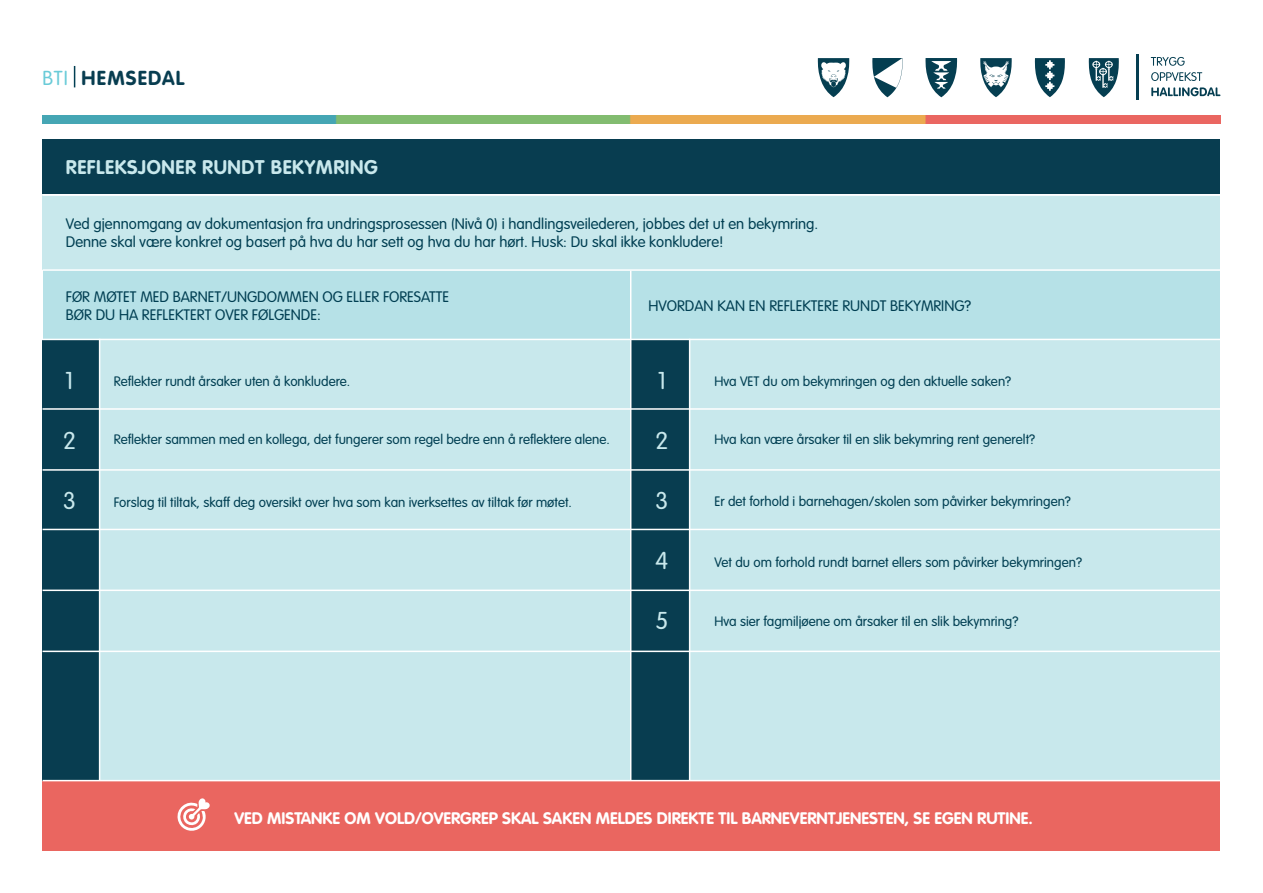
<style>
.page{position:relative;width:1263px;height:893px;background:#fff}
.page>*{position:absolute;margin:0;border:0;box-sizing:border-box;transform-origin:0 0}
.t1{font:300 24px "VAG Rounded";color:#c8e8ec}
.t2{font:700 19.95px "VAG Rounded";letter-spacing:.06em;color:#083d50}
.t3{font:700 19.5px "VAG Rounded";letter-spacing:.03em;color:#c8e8ec}
.t4{font:700 16.5px "VAG Rounded";color:#fff}
.t5{font:300 15px "VAG Rounded";color:#003e52}
.t6{font:300 13.5px "VAG Rounded";color:#003e52}
.s1{font-weight:300;color:#6acbd8}
</style>
<div class="page">
<div style="left:43px;top:195px;width:1177px;height:75px;background:#c8e8ec"></div>
<div style="left:43px;top:271px;width:588px;height:68px;background:#b6e1e7"></div>
<div style="left:631px;top:271px;width:589px;height:68px;background:#b6e1e7"></div>
<div style="left:43px;top:339px;width:588px;height:441px;background:#c8e8ec"></div>
<div style="left:631px;top:339px;width:589px;height:442px;background:#c8e8ec"></div>
<div style="left:631px;top:339px;width:58px;height:509px;background:#083d50"></div>
<div style="left:43px;top:339px;width:57px;height:509px;background:#083d50"></div>
<hr style="left:43px;top:194px;width:1177px;height:2px;background:#fff">
<div style="left:43px;top:139px;width:1177px;height:55px;background:#083d50"></div>
<hr style="left:43px;top:269px;width:1177px;height:2px;background:#fff">
<hr style="left:630px;top:271px;width:1px;height:530px;background:#fff">
<hr style="left:689px;top:339px;width:1px;height:462px;background:#fff">
<hr style="left:99px;top:339px;width:1px;height:462px;background:#fff">
<div style="left:43px;top:781px;width:1177px;height:69px;background:#ea6660"></div>
<hr style="left:43px;top:780px;width:1177px;height:1px;background:#fff">
<hr style="left:43px;top:408px;width:1177px;height:2px;background:#fff">
<hr style="left:43px;top:529px;width:1177px;height:1px;background:#fff">
<hr style="left:43px;top:590px;width:1177px;height:1px;background:#fff">
<hr style="left:43px;top:651px;width:1177px;height:1px;background:#fff">
<hr style="left:43px;top:469px;width:1177px;height:2px;background:#fff">
<svg style="left:177px;top:798px;width:33px;height:33px"></svg>
<hr style="left:34px;top:339px;width:1186px;height:1px;background:#fff">
<img style="left:43px;top:116px;width:1177px;height:7px">
<hr style="left:1136px;top:54px;width:2px;height:45px;background:#053e51">
<svg style="left:1151px;top:57px;width:33px;height:9px"></svg>
<svg style="left:1151px;top:72px;width:51px;height:9px"></svg>
<svg style="left:1151px;top:87px;width:69px;height:9px"></svg>
<svg style="left:1088px;top:58px;width:31px;height:39px"></svg>
<svg style="left:1034px;top:58px;width:31px;height:39px"></svg>
<svg style="left:980px;top:58px;width:32px;height:39px"></svg>
<svg style="left:925px;top:58px;width:32px;height:39px"></svg>
<svg style="left:872px;top:58px;width:31px;height:39px"></svg>
<svg style="left:818px;top:58px;width:31px;height:39px"></svg>
<svg style="left:74px;top:66px;width:1px;height:21px"></svg>
<p class="t2" style="left:43px;top:66px;width:143px"><span class="s1">BTI</span> HEMSEDAL</p>
<p class="t3" style="left:66px;top:156px;width:313px">REFLEKSJONER RUNDT BEKYMRING</p>
<p class="t5" style="left:66px;top:215px;width:754px">Ved gjennomgang av dokumentasjon fra undringsprosessen (Nivå 0) i handlingsveilederen, jobbes det ut en bekymring.</p>
<p class="t5" style="left:66px;top:233px;width:659px">Denne skal være konkret og basert på hva du har sett og hva du har hørt. Husk: Du skal ikke konkludere!</p>
<p class="t5" style="left:66px;top:288px;width:385px">FØR MØTET MED BARNET/UNGDOMMEN OG ELLER FORESATTE</p>
<p class="t5" style="left:66px;top:306px;width:256px">BØR DU HA REFLEKTERT OVER FØLGENDE:</p>
<p class="t5" style="left:648px;top:297px;width:324px">HVORDAN KAN EN REFLEKTERE RUNDT BEKYMRING?</p>
<p class="t1" style="left:65px;top:367px;width:10px">1</p>
<p class="t6" style="left:114px;top:373px;width:238px">Reflekter rundt årsaker uten å konkludere.</p>
<p class="t1" style="left:658px;top:367px;width:10px">1</p>
<p class="t6" style="left:714px;top:373px;width:298px">Hva VET du om bekymringen og den aktuelle saken?</p>
<p class="t1" style="left:63px;top:427px;width:14px">2</p>
<p class="t6" style="left:114px;top:432px;width:498px">Reflekter sammen med en kollega, det fungerer som regel bedre enn å reflektere alene.</p>
<p class="t1" style="left:655px;top:427px;width:14px">2</p>
<p class="t6" style="left:714px;top:432px;width:322px">Hva kan være årsaker til en slik bekymring rent generelt?</p>
<p class="t1" style="left:63px;top:487px;width:14px">3</p>
<p class="t6" style="left:114px;top:494px;width:460px">Forslag til tiltak, skaff deg oversikt over hva som kan iverksettes av tiltak før møtet.</p>
<p class="t1" style="left:655px;top:487px;width:14px">3</p>
<p class="t6" style="left:714px;top:493px;width:358px">Er det forhold i barnehagen/skolen som påvirker bekymringen?</p>
<p class="t1" style="left:655px;top:547px;width:14px">4</p>
<p class="t6" style="left:714px;top:554px;width:369px">Vet du om forhold rundt barnet ellers som påvirker bekymringen?</p>
<p class="t1" style="left:655px;top:607px;width:14px">5</p>
<p class="t6" style="left:714px;top:614px;width:306px">Hva sier fagmiljøene om årsaker til en slik bekymring?</p>
<p class="t4" style="left:234px;top:808px;width:800px">VED MISTANKE OM VOLD/OVERGREP SKAL SAKEN MELDES DIREKTE TIL BARNEVERNTJENESTEN, SE EGEN RUTINE.</p>
</div>
